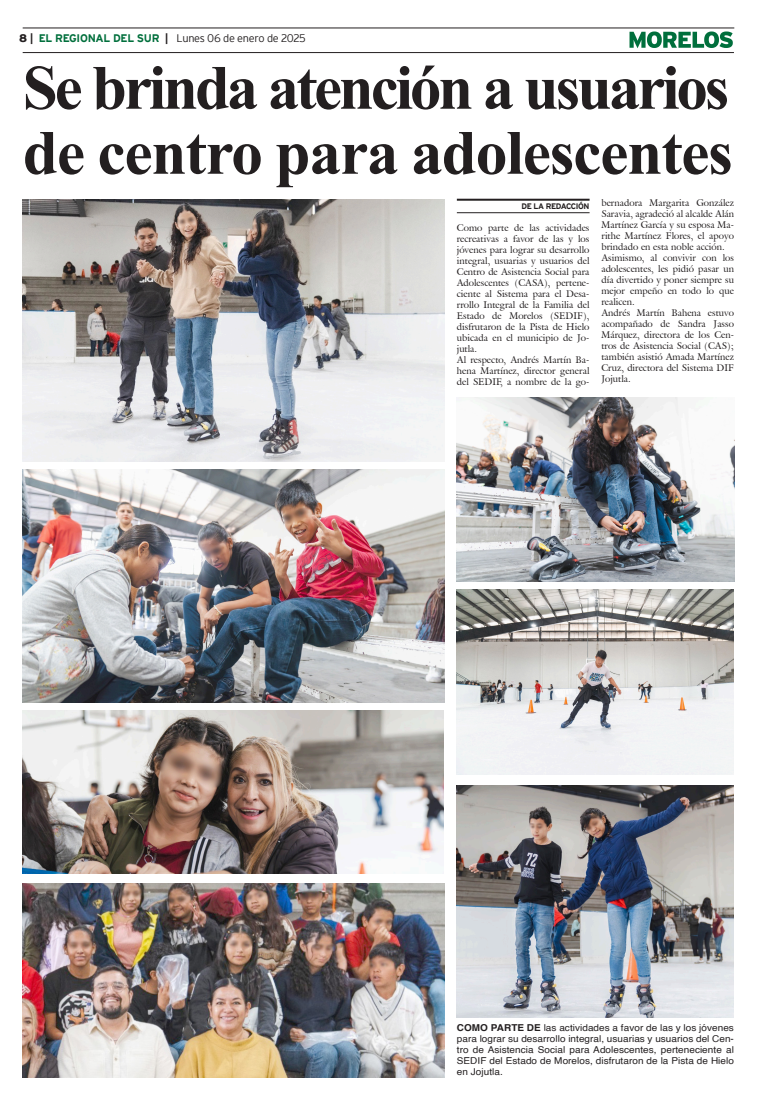
<style>
.page{position:relative;width:757px;height:1106px;background:#fff}
.page>*{position:absolute;margin:0;border:0;box-sizing:border-box;transform-origin:0 0}
.Cabeza_01{font:700 63px "Times New Roman";letter-spacing:-.045em;color:#231f20}
.Cabeza_01-2{font:700 63px "Times New Roman";letter-spacing:-.02em;color:#231f20}
.t1{font:300 11px "Interstate";letter-spacing:-.025em;color:#231f20}
.t2{font:9.5px/11px "Galliard IT Cby BT";letter-spacing:.005em;color:#231f20;text-align:justify}
.Pie_de_foto{font:9.5px/11px "Helvetica";letter-spacing:.005em;color:#231f20;text-align:justify;scale:1.05 1}
.t3{font:700 8px "Interstate";letter-spacing:-.05em;color:#231f20}
.s1{font-weight:900}
.s2{font-weight:700}
.s3{font-weight:700;color:#006f3c}
</style>
<div class="page">
<hr style="left:23px;top:28px;width:711px;height:1px;background:#231f20">
<hr style="left:23px;top:52px;width:711px;height:1px;background:#231f20">
<svg style="left:629px;top:31px;width:104px;height:17px"></svg>
<hr style="left:457px;top:199px;width:132px;height:2px;background:#231f20">
<hr style="left:457px;top:212px;width:132px;height:1px;background:#231f20">
<img style="left:23px;top:199px;width:422px;height:263px">
<img style="left:23px;top:469px;width:422px;height:233px">
<img style="left:457px;top:397px;width:277px;height:185px">
<img style="left:457px;top:590px;width:277px;height:184px">
<img style="left:457px;top:785px;width:277px;height:232px">
<img style="left:23px;top:710px;width:421px;height:163px">
<img style="left:23px;top:883px;width:422px;height:194px">
<p class="t1" style="left:19px;top:32px;width:288px"><span class="s1">8</span> <span class="s2">|</span> <span class="s3">EL REGIONAL DEL SUR</span> <span class="s2">|</span> Lunes 06 de enero de 2025</p>
<p class="Cabeza_01" style="left:23px;top:42px;width:708px">Se brinda atención a usuarios</p>
<p class="Cabeza_01-2" style="left:23px;top:107px;width:712px">de centro para adolescentes</p>
<p class="t3" style="left:522px;top:202px;width:69px">DE LA REDACCIÓN</p>
<p class="t2" style="left:601px;top:197px;width:134px">bernadora Margarita González Saravia, agradeció al alcalde Alán Martínez García y su esposa Ma&shy;rithe Martínez Flores, el apoyo brindado en esta noble acción.</p>
<p class="t2" style="left:601px;top:252px;width:134px">Asimismo, al convivir con los adolescentes, les pidió pasar un día divertido y poner siempre su mejor empeño en todo lo que realicen.</p>
<p class="t2" style="left:601px;top:307px;width:134px">Andrés Martín Bahena estuvo acompañado de Sandra Jasso Márquez, directora de los Cen&shy;tros de Asistencia Social (CAS); también asistió Amada Martínez Cruz, directora del Sistema DIF Jojutla.</p>
<p class="t2" style="left:457px;top:222px;width:134px">Como parte de las actividades recreativas a favor de las y los jóvenes para lograr su desarrollo integral, usuarias y usuarios del Centro de Asistencia Social para Adolescentes (CASA), pertene&shy;ciente al Sistema para el Desa&shy;rrollo Integral de la Familia del Estado de Morelos (SEDIF), disfrutaron de la Pista de Hielo ubicada en el municipio de Jo&shy;jutla.</p>
<p class="t2" style="left:457px;top:354px;width:134px">Al respecto, Andrés Martín Ba&shy;hena Martínez, director general del SEDIF, a nombre de la go-</p>
<p class="Pie_de_foto" style="left:457px;top:1022px;width:265px"><span class="s2">COMO PARTE DE</span> las actividades a favor de las y los jóvenes para lograr su desarrollo integral, usuarias y usuarios del Cen&shy;tro de Asistencia Social para Adolescentes, perteneciente al SEDIF del Estado de Morelos, disfrutaron de la Pista de Hielo en Jojutla.</p>
</div>
